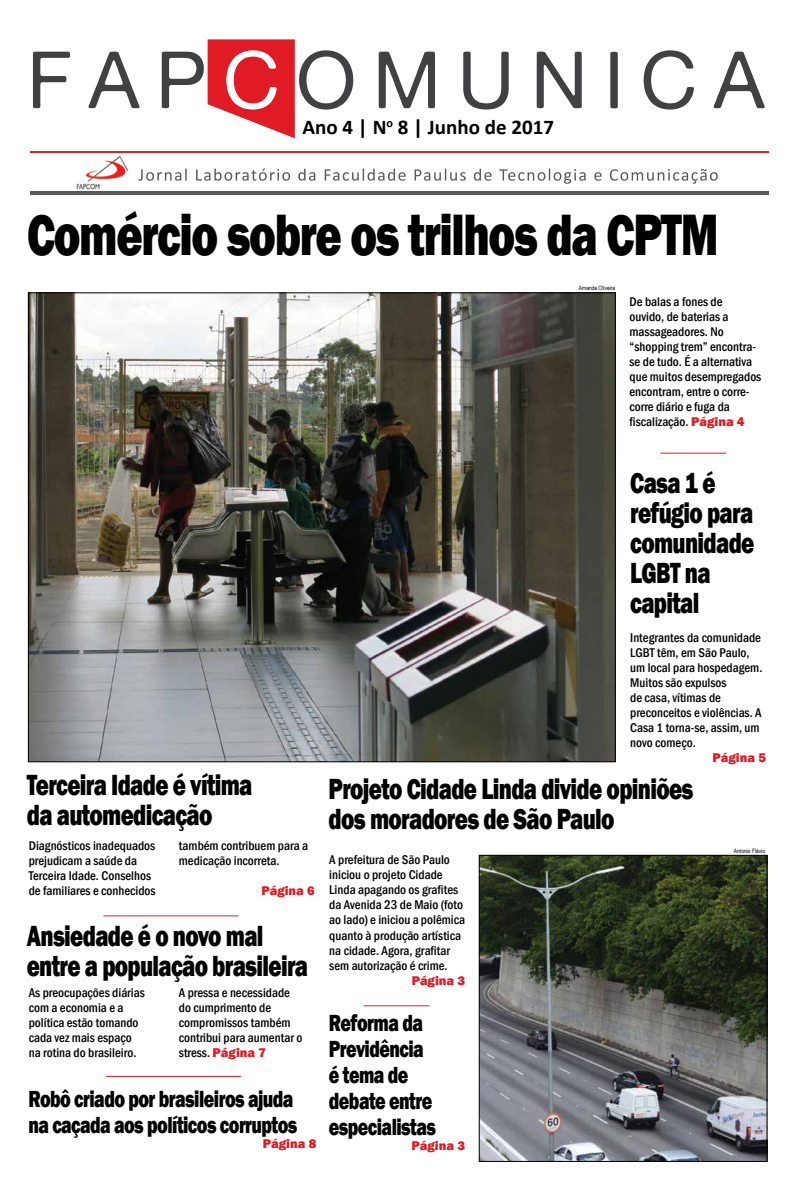
<style>
.page{position:relative;width:794px;height:1191px;background:#fff}
.page>*{position:absolute;margin:0;border:0;box-sizing:border-box;transform-origin:0 0}
.t1{font:800 60px "Franklin Gothic";letter-spacing:-.03em;color:#000;scale:.75 1}
.t2{font:800 30px/30px "Franklin Gothic";letter-spacing:-.03em;color:#000;scale:.75 1}
.t3{font:800 24px/26px "Franklin Gothic";letter-spacing:-.03em;color:#000;scale:.75 1}
.t4{font:700 21px "Calibri";color:#000}
.t5{font:500 condensed 13px/15px "Franklin Gothic";color:#000}
.t6{font:800 13px "Franklin Gothic";color:#e11b24}
.t7{font:6px "Arial Narrow";color:#000}
.s1{font-weight:800;font-stretch:normal;color:#e11b24}
</style>
<div class="page">
<hr style="left:30px;top:192px;width:738px;height:3px;background:#58595b">
<hr style="left:30px;top:151px;width:738px;height:2px;background:#ed1d24">
<svg style="left:33px;top:52px;width:37px;height:56px"></svg>
<svg style="left:89px;top:52px;width:50px;height:56px"></svg>
<svg style="left:162px;top:39px;width:191px;height:99px"></svg>
<svg style="left:379px;top:52px;width:56px;height:56px"></svg>
<svg style="left:463px;top:52px;width:46px;height:58px"></svg>
<svg style="left:537px;top:52px;width:45px;height:56px"></svg>
<svg style="left:610px;top:52px;width:8px;height:56px"></svg>
<svg style="left:643px;top:50px;width:51px;height:60px"></svg>
<svg style="left:713px;top:52px;width:51px;height:56px"></svg>
<svg style="left:139px;top:168px;width:48px;height:13px"></svg>
<svg style="left:196px;top:168px;width:94px;height:13px"></svg>
<svg style="left:298px;top:169px;width:17px;height:12px"></svg>
<svg style="left:325px;top:168px;width:80px;height:13px"></svg>
<svg style="left:414px;top:168px;width:52px;height:13px"></svg>
<svg style="left:474px;top:169px;width:17px;height:12px"></svg>
<svg style="left:499px;top:168px;width:86px;height:16px"></svg>
<svg style="left:594px;top:172px;width:7px;height:9px"></svg>
<svg style="left:610px;top:169px;width:107px;height:15px"></svg>
<img style="left:76px;top:156px;width:53px;height:34px">
<img style="left:30px;top:294px;width:583px;height:466px">
<img style="left:481px;top:857px;width:284px;height:302px">
<div style="left:479px;top:855px;width:288px;height:306px;border:1px solid #000"></div>
<hr style="left:104px;top:915px;width:134px;height:1px;background:#e11b24">
<hr style="left:106px;top:1076px;width:135px;height:1px;background:#e11b24">
<hr style="left:364px;top:1005px;width:65px;height:1px;background:#e11b24">
<hr style="left:660px;top:453px;width:66px;height:1px;background:#e11b24">
<h3 class="t4" style="left:302px;top:112px;width:253px">Ano 4 | N<sup>o</sup> 8 | Junho de 2017</h3>
<h1 class="t1" style="left:27px;top:196px;width:923px">Comércio sobre os trilhos da CPTM</h1>
<p class="t7" style="left:579px;top:284px;width:38px">Amanda Oliveira</p>
<p class="t5" style="left:629px;top:294px;width:133px">De balas a fones de<br>ouvido, de baterias a massageadores. No “shopping trem” encontra&shy;se de tudo. É a alternativa que muitos desempregados encontram, entre o corre&shy;corre diário e fuga da fiscalização. <span class="s1">Página 4</span></p>
<h2 class="t2" style="left:27px;top:770px;width:302px">Terceira Idade é vítima da automedicação</h2>
<p class="t5" style="left:29px;top:838px;width:128px">Diagnósticos inadequados prejudicam a saúde da<br>Terceira Idade. Conselhos de familiares e conhecidos</p>
<p class="t5" style="left:179px;top:838px;width:131px">também contribuem para a medicação incorreta.</p>
<p class="t6" style="left:261px;top:882px;width:55px">Página 6</p>
<h2 class="t2" style="left:27px;top:921px;width:376px">Ansiedade é o novo mal entre a população brasileira</h2>
<p class="t5" style="left:29px;top:984px;width:118px">As preocupações diárias com a economia e a política estão tomando cada vez mais espaço na rotina do brasileiro.</p>
<p class="t5" style="left:179px;top:984px;width:125px">A pressa e necessidade do cumprimento de compromissos também contribui para aumentar o stress. <span class="s1">Página 7</span></p>
<h3 class="t3" style="left:28px;top:1086px;width:360px">Robô criado por brasileiros ajuda na caçada aos políticos corruptos</h3>
<p class="t6" style="left:263px;top:1135px;width:55px">Página 8</p>
<h2 class="t2" style="left:630px;top:467px;width:167px">Casa 1 é refúgio para comunidade<br>LGBT na capital</h2>
<p class="t5" style="left:630px;top:630px;width:134px">Integrantes da comunidade<br>LGBT têm, em São Paulo, um local para hospedagem.<br>Muitos são expulsos<br>de casa, vítimas de preconceitos e violências. A<br>Casa 1 torna-se, assim, um novo começo.</p>
<p class="t6" style="left:712px;top:749px;width:55px">Página 5</p>
<h2 class="t2" style="left:328px;top:774px;width:488px">Projeto Cidade Linda divide opiniões dos moradores de São Paulo</h2>
<p class="t5" style="left:329px;top:852px;width:137px">A prefeitura de São Paulo iniciou o projeto Cidade<br>Linda apagando os grafites da Avenida 23 de Maio (foto ao lado) e iniciou a polêmica quanto à produção artística na cidade. Agora, grafitar sem autorização é crime.</p>
<p class="t6" style="left:412px;top:971px;width:55px">Página 3</p>
<h3 class="t3" style="left:329px;top:1009px;width:144px">Reforma da<br>Previdência é tema de debate entre especialistas</h3>
<p class="t6" style="left:411px;top:1136px;width:55px">Página 3</p>
<p class="t7" style="left:734px;top:847px;width:33px">Antonio Flávio</p>
</div>
